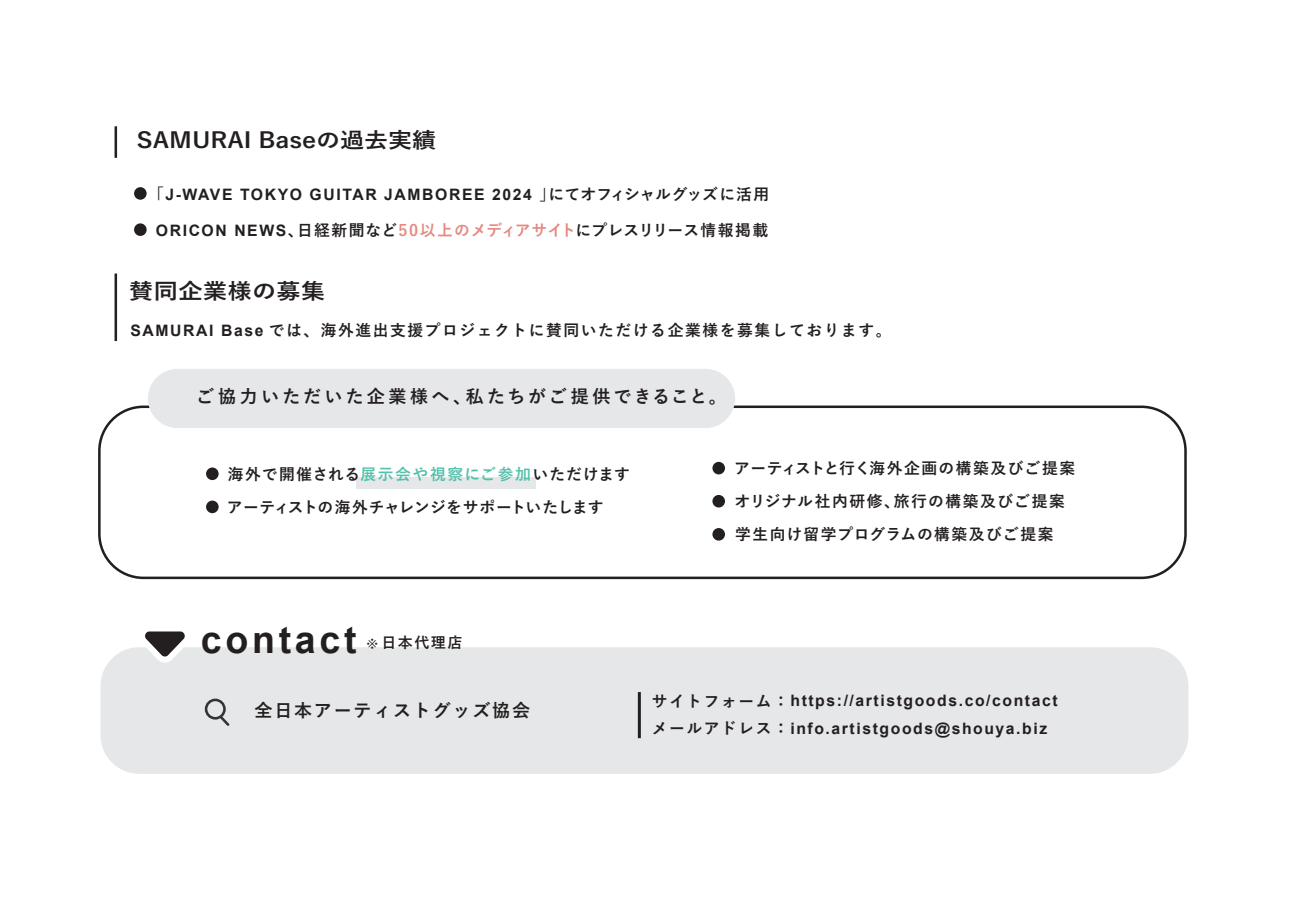
<style>
.page{position:relative;width:1289px;height:919px;background:#fff}
.page>*{position:absolute;margin:0;border:0;box-sizing:border-box;transform-origin:0 0}
.t1{font:700 37.5px "Arial";letter-spacing:.1em;color:#231f20}
.t2{font:700 21.6px "Yu Go";color:#231f20;scale:1.11 1}
.t3{font:700 21.6px "Yu Go";letter-spacing:.025em;color:#231f20;scale:1.11 1}
.t4{font:700 18px "Yu Go";letter-spacing:.175em;color:#231f20}
.t5{font:700 18px "Yu Go";letter-spacing:.1em;color:#231f20}
.t6{font:700 15.75px/27.6px "Arial";letter-spacing:.1em;color:#231f20}
.t7{font:700 15.75px/33px "Yu Go";letter-spacing:.095em;color:#231f20}
.t8{font:700 15.75px/33px "Yu Go";letter-spacing:.045em;color:#231f20}
.t9{font:700 15px "Yu Go";letter-spacing:.1em;color:#231f20}
.s1{font-family:"Yu Go"}
.s2{font-family:"Arial"}
.s3{color:#e58982}
.s4{color:#55c1aa}
.s5{font-family:"YD Waosagi";font-weight:400}
</style>
<div class="page">
<div style="left:98px;top:405px;width:1088px;height:174px;border:3px solid #231f20;border-radius:44px"></div>
<div style="left:356px;top:477px;width:179px;height:11px;background:#e6e7e9"></div>
<div style="left:206px;top:467px;width:13px;height:13px;background:#231f20;border-radius:50%"></div>
<div style="left:206px;top:500px;width:13px;height:13px;background:#231f20;border-radius:50%"></div>
<div style="left:148px;top:369px;width:587px;height:59px;background:#e6e7e9;border-radius:30px"></div>
<div style="left:134px;top:187px;width:13px;height:13px;background:#231f20;border-radius:50%"></div>
<div style="left:134px;top:223px;width:13px;height:13px;background:#231f20;border-radius:50%"></div>
<hr style="left:114px;top:273px;width:3px;height:68px;background:#231f20">
<hr style="left:114px;top:126px;width:3px;height:32px;background:#231f20">
<div style="left:101px;top:647px;width:1087px;height:126px;background:#e6e7e9;border-radius:39px"></div>
<hr style="left:638px;top:692px;width:3px;height:46px;background:#231f20">
<div style="left:205px;top:698px;width:21px;height:21px;border:3px solid #343434;border-radius:50%"></div>
<svg style="left:217px;top:713px;width:13px;height:13px"></svg>
<svg style="left:145px;top:631px;width:40px;height:31px"></svg>
<div style="left:712px;top:462px;width:13px;height:12px;background:#231f20;border-radius:50%"></div>
<div style="left:712px;top:495px;width:13px;height:12px;background:#231f20;border-radius:50%"></div>
<div style="left:712px;top:528px;width:13px;height:12px;background:#231f20;border-radius:50%"></div>
<h2 class="t2" style="left:137px;top:127px;width:271px">SAMURAI Baseの過去実績</h2>
<p class="t6" style="left:148px;top:181px;width:622px"><span class="s1">「</span>J-WAVE TOKYO GUITAR JAMBOREE 2024 <span class="s1">」にてオフィシャルグッズに活用</span></p>
<p class="t8" style="left:156px;top:214px;width:614px"><span class="s2">ORICON NEWS</span>、日経新聞など<span class="s3">50以上のメディアサイト</span>にプレスリリース情報掲載</p>
<h2 class="t3" style="left:129px;top:279px;width:178px">賛同企業様の募集</h2>
<p class="t7" style="left:130px;top:314px;width:762px"><span class="s2">SAMURAI Base</span> では、海外進出支援プロジェクトに賛同いただける企業様を募集しております。</p>
<p class="t4" style="left:196px;top:386px;width:532px">ご協力いただいた企業様へ、私たちがご提供できること。</p>
<p class="t8" style="left:227px;top:458px;width:405px">海外で開催される<span class="s4">展示会や視察にご参加</span>いただけますアーティストの海外チャレンジをサポートいたします</p>
<p class="t7" style="left:734px;top:452px;width:342px">アーティストと行く海外企画の構築及びご提案オリジナル社内研修、旅行の構築及びご提案学生向け留学プログラムの構築及びご提案</p>
<h1 class="t1" style="left:201px;top:615px;width:157px">contact</h1>
<p class="t9" style="left:365px;top:634px;width:99px"><span class="s5">※</span>日本代理店</p>
<p class="t5" style="left:254px;top:700px;width:277px">全日本アーティストグッズ協会</p>
<p class="t6" style="left:651px;top:687px;width:407px"><span class="s1">サイトフォーム：</span>https://artistgoods.co/contact<span class="s1">メールアドレス：</span>info.artistgoods@shouya.biz</p>
</div>
